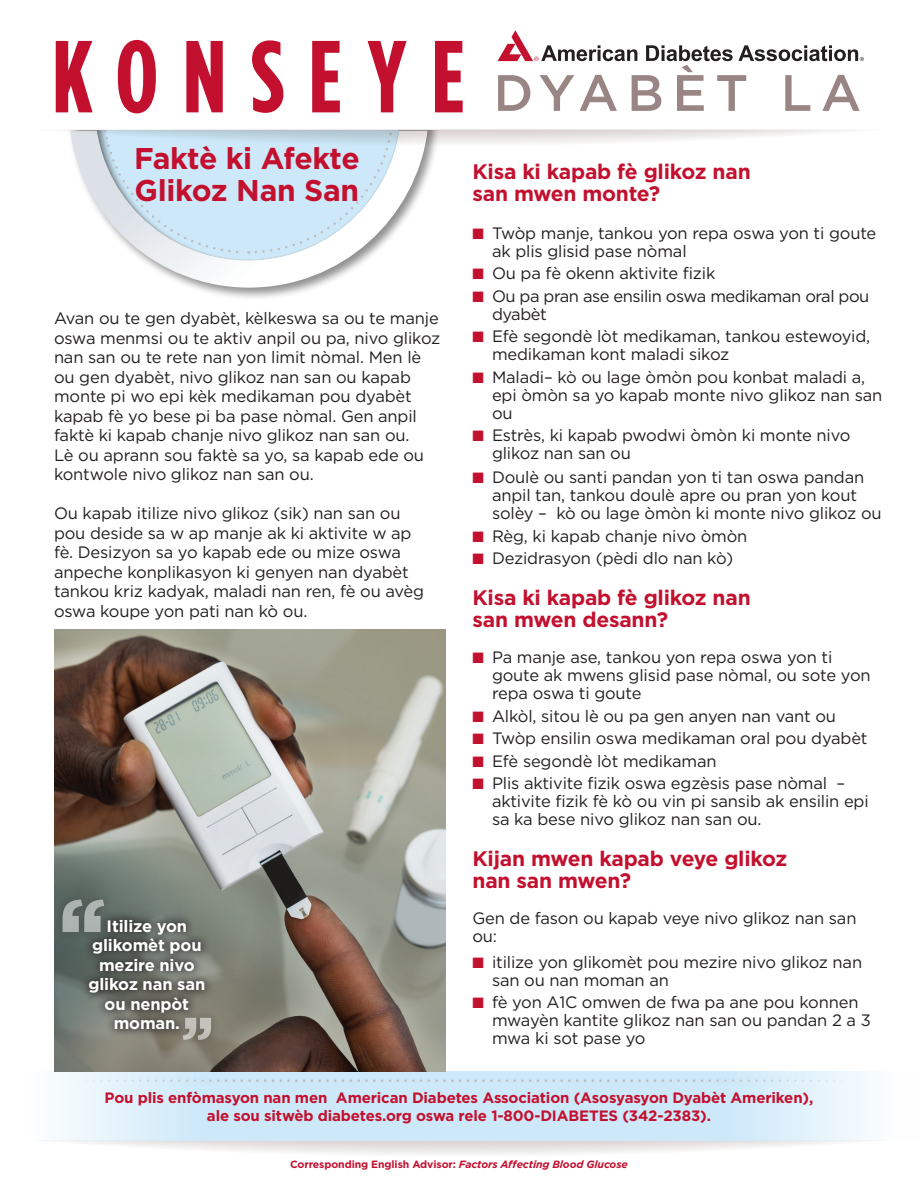
<style>
.page{position:relative;width:918px;height:1188px;background:#fff}
.page>*{position:absolute;margin:0;border:0;box-sizing:border-box;transform-origin:0 0}
.t1{font:700 30px/31.5px "Gotham";letter-spacing:-.01em;color:#c3102f}
.t2{font:700 21px/22.5px "Gotham";letter-spacing:-.01em;color:#c3102f}
.t3{font:16.5px/18px "Gotham";letter-spacing:-.01em;color:#231f20}
.t4{font:700 16.5px/19.5px "Gotham";letter-spacing:-.01em;color:#fff;text-align:center}
.t5{font:16.5px/18px "Gotham";letter-spacing:-.03em;color:#231f20}
.t6{font:700 15px/18px "Gotham";letter-spacing:-.01em;color:#c3102f;text-align:center}
.t7{font:700 10.5px "Gotham";letter-spacing:-.01em;color:#c3102f}
.s1{color:#c3102f}
.s2{font-style:italic}
</style>
<div class="page">
<svg style="left:70px;top:1141px;width:778px;height:14px"></svg>
<svg style="left:56px;top:41px;width:37px;height:71px"></svg>
<svg style="left:118px;top:40px;width:38px;height:73px"></svg>
<svg style="left:186px;top:41px;width:37px;height:71px"></svg>
<svg style="left:252px;top:40px;width:31px;height:73px"></svg>
<svg style="left:312px;top:41px;width:28px;height:71px"></svg>
<svg style="left:368px;top:41px;width:39px;height:71px"></svg>
<svg style="left:435px;top:41px;width:28px;height:71px"></svg>
<svg style="left:498px;top:30px;width:366px;height:81px"></svg>
<svg style="left:46px;top:1071px;width:833px;height:70px;background:#d4ebf8"></svg>
<svg style="left:46px;top:1079px;width:833px;height:3px;background:#d1e5f0"></svg>
<div style="left:66px;top:131px;width:376px;height:170px;background:#231f20;opacity:.5"></div>
<svg style="left:70px;top:261px;width:358px;height:27px"></svg>
<svg style="left:66px;top:130px;width:783px;height:131px"></svg>
<img style="left:54px;top:630px;width:392px;height:441px">
<div style="left:80px;top:910px;width:134px;height:129px;background:#231f20;opacity:.75"></div>
<div style="left:53px;top:890px;width:60px;height:52px;background:#231f20;opacity:.75"></div>
<svg style="left:63px;top:900px;width:41px;height:32px"></svg>
<div style="left:174px;top:1008px;width:47px;height:41px;background:#231f20;opacity:.75"></div>
<svg style="left:183px;top:1018px;width:28px;height:22px"></svg>
<h1 class="t1" style="left:134px;top:143px;width:227px">Faktè ki Afekte<br>Glikoz Nan San</h1>
<p class="t3" style="left:54px;top:308px;width:388px;line-height:19.5px">Avan ou te gen dyabèt, kèlkeswa sa ou te manje oswa menmsi ou te aktiv anpil ou pa, nivo glikoz nan san ou te rete nan yon limit nòmal. Men lè ou gen dyabèt, nivo glikoz nan san ou kapab monte pi wo epi kèk medikaman pou dyabèt kapab fè yo bese pi ba pase nòmal. Gen anpil faktè ki kapab chanje nivo glikoz nan san ou.<br>Lè ou aprann sou faktè sa yo, sa kapab ede ou kontwole nivo glikoz nan san ou.</p>
<p class="t3" style="left:54px;top:503px;width:372px;line-height:19.5px">Ou kapab itilize nivo glikoz (sik) nan san ou pou deside sa w ap manje ak ki aktivite w ap fè. Desizyon sa yo kapab ede ou mize oswa anpeche konplikasyon ki genyen nan dyabèt tankou kriz kadyak, maladi nan ren, fè ou avèg oswa koupe yon pati nan kò ou.</p>
<p class="t4" style="left:88px;top:916px;width:118px">Itilize yon glikomèt pou mezire nivo glikoz nan san ou nenpòt moman.</p>
<p class="t2" style="left:472px;top:160px;width:280px">Kisa ki kapab fè glikoz nan san mwen monte?</p>
<p class="t3" style="left:492px;top:224px;width:386px;text-indent:-20px"><span class="s1">■</span> Twòp manje, tankou yon repa oswa yon ti goute ak plis glisid pase nòmal</p>
<p class="t3" style="left:472px;top:264px;width:245px"><span class="s1">■</span> Ou pa fè okenn aktivite fizik</p>
<p class="t5" style="left:492px;top:287px;width:379px;text-indent:-20px"><span class="s1">■</span> Ou pa pran ase ensilin oswa medikaman oral pou dyabèt</p>
<p class="t3" style="left:492px;top:327px;width:380px;text-indent:-20px"><span class="s1">■</span> Efè segondè lòt medikaman, tankou estewoyid, medikaman kont maladi sikoz</p>
<p class="t3" style="left:492px;top:368px;width:392px;text-indent:-20px"><span class="s1">■</span> Maladi– kò ou lage òmòn pou konbat maladi a, epi òmòn sa yo kapab monte nivo glikoz nan san ou</p>
<p class="t3" style="left:492px;top:426px;width:360px;text-indent:-20px"><span class="s1">■</span> Estrès, ki kapab pwodwi òmòn ki monte nivo glikoz nan san ou</p>
<p class="t3" style="left:492px;top:468px;width:391px;text-indent:-20px"><span class="s1">■</span> Doulè ou santi pandan yon ti tan oswa pandan anpil tan, tankou doulè apre ou pran yon kout solèy – kò ou lage òmòn ki monte nivo glikoz ou</p>
<p class="t3" style="left:472px;top:527px;width:276px"><span class="s1">■</span> Règ, ki kapab chanje nivo òmòn</p>
<p class="t3" style="left:472px;top:549px;width:262px"><span class="s1">■</span> Dezidrasyon (pèdi dlo nan kò)</p>
<p class="t2" style="left:472px;top:586px;width:280px">Kisa ki kapab fè glikoz nan san mwen desann?</p>
<p class="t3" style="left:492px;top:648px;width:380px;text-indent:-20px"><span class="s1">■</span> Pa manje ase, tankou yon repa oswa yon ti goute ak mwens glisid pase nòmal, ou sote yon repa oswa ti goute</p>
<p class="t3" style="left:472px;top:707px;width:365px"><span class="s1">■</span> Alkòl, sitou lè ou pa gen anyen nan vant ou</p>
<p class="t3" style="left:472px;top:729px;width:397px"><span class="s1">■</span> Twòp ensilin oswa medikaman oral pou dyabèt</p>
<p class="t3" style="left:472px;top:752px;width:246px"><span class="s1">■</span> Efè segondè lòt medikaman</p>
<p class="t3" style="left:492px;top:774px;width:378px;text-indent:-20px"><span class="s1">■</span> Plis aktivite fizik oswa egzèsis pase nòmal – aktivite fizik fè kò ou vin pi sansib ak ensilin epi sa ka bese nivo glikoz nan san ou.</p>
<p class="t2" style="left:472px;top:847px;width:316px">Kijan mwen kapab veye glikoz nan san mwen?</p>
<p class="t3" style="left:472px;top:909px;width:386px">Gen de fason ou kapab veye nivo glikoz nan san ou:</p>
<p class="t3" style="left:492px;top:953px;width:372px;text-indent:-20px"><span class="s1">■</span> itilize yon glikomèt pou mezire nivo glikoz nan san ou nan moman an</p>
<p class="t3" style="left:492px;top:993px;width:380px;text-indent:-20px"><span class="s1">■</span> fè yon A1C omwen de fwa pa ane pou konnen mwayèn kantite glikoz nan san ou pandan 2 a 3 mwa ki sot pase yo</p>
<p class="t6" style="left:105px;top:1089px;width:710px">Pou plis enfòmasyon nan men American Diabetes Association (Asosyasyon Dyabèt Ameriken), ale sou sitwèb diabetes.org oswa rele 1-800-DIABETES (342-2383).</p>
<p class="t7" style="left:290px;top:1157px;width:339px">Corresponding English Advisor: <span class="s2">Factors Affecting Blood Glucose</span></p>
</div>
